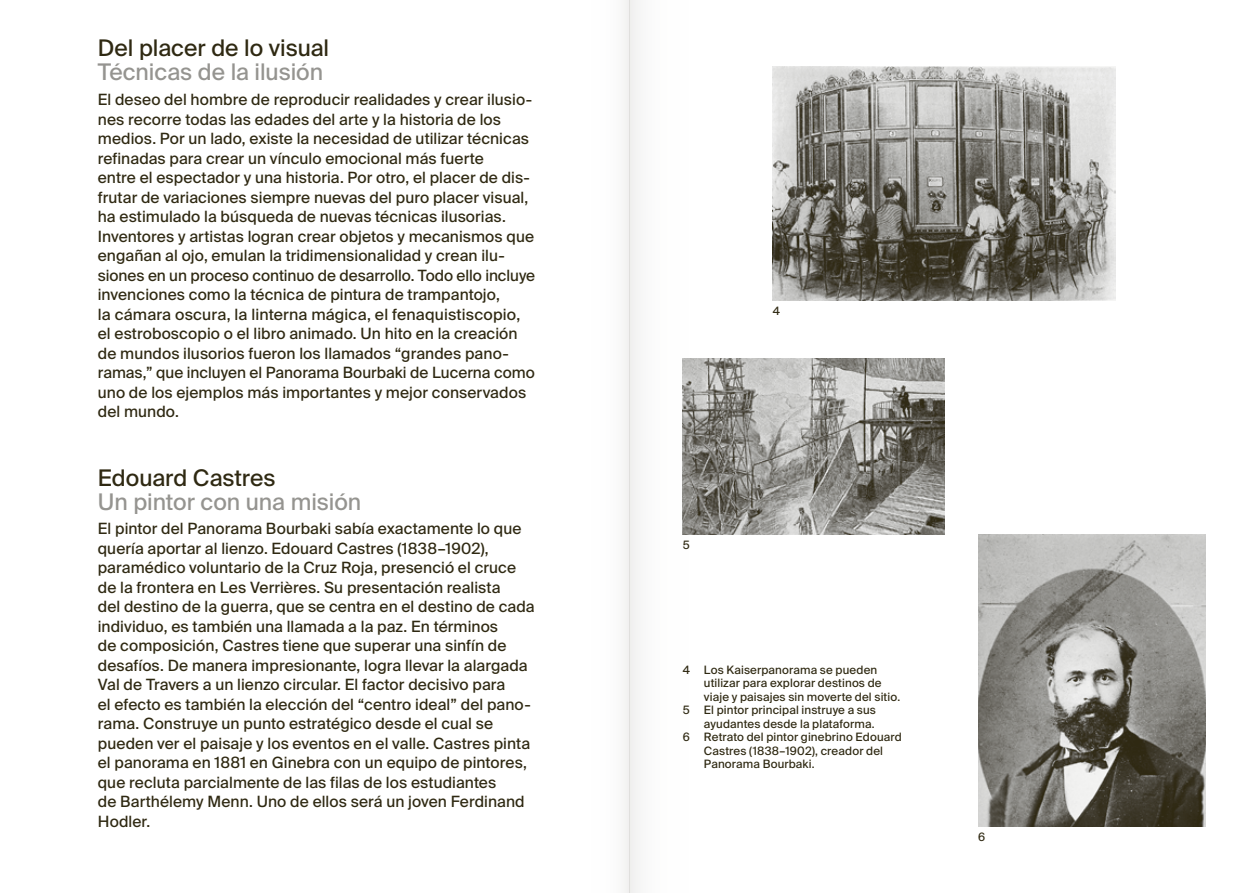
<style>
.page{position:relative;width:1259px;height:893px;background:#fff}
.page>*{position:absolute;margin:0;border:0;box-sizing:border-box;transform-origin:0 0}
.t1{font:22.8px "Suisse Intl";color:#959490}
.t2{font:22.8px "Suisse Intl";color:#2f2912}
.t3{font:15.6px/19.5px "Suisse Intl";letter-spacing:.005em;color:#2f2912}
.t4{font:11.55px "Suisse Intl";letter-spacing:.015em;color:#2f2912}
</style>
<div class="page">
<img style="left:773px;top:66px;width:342px;height:234px">
<img style="left:978px;top:534px;width:227px;height:293px">
<img style="left:710px;top:359px;width:234px;height:175px">
<svg style="left:629px;top:0;width:81px;height:893px"></svg>
<h1 class="t2" style="left:98px;top:35px;width:233px">Del placer de lo visual</h1>
<h1 class="t1" style="left:98px;top:59px;width:227px">Técnicas de la ilusión</h1>
<p class="t3" style="left:98px;top:90px;width:439px">El deseo del hombre de reproducir realidades y crear ilusio&shy;nes recorre todas las edades del arte y la historia de los medios. Por un lado, existe la necesidad de utilizar técnicas refinadas para crear un vínculo emocional más fuerte<br>entre el espectador y una historia. Por otro, el placer de dis&shy;frutar de variaciones siempre nuevas del puro placer visual, ha estimulado la búsqueda de nuevas técnicas ilusorias.<br>Inventores y artistas logran crear objetos y mecanismos que engañan al ojo, emulan la tridimensionalidad y crean ilu&shy;siones en un proceso continuo de desarrollo. Todo ello incluye invenciones como la técnica de pintura de trampantojo,<br>la cámara oscura, la linterna mágica, el fenaquistiscopio, el estroboscopio o el libro animado. Un hito en la creación de mundos ilusorios fueron los llamados “grandes pano&shy;ramas,” que incluyen el Panorama Bourbaki de Lucerna como uno de los ejemplos más importantes y mejor conservados del mundo.</p>
<h1 class="t2" style="left:98px;top:464px;width:179px">Edouard Castres</h1>
<h1 class="t1" style="left:98px;top:488px;width:265px">Un pintor con una misión</h1>
<p class="t3" style="left:98px;top:519px;width:438px">El pintor del Panorama Bourbaki sabía exactamente lo que quería aportar al lienzo. Edouard Castres (1838–1902), paramédico voluntario de la Cruz Roja, presenció el cruce de la frontera en Les Verrières. Su presentación realista<br>del destino de la guerra, que se centra en el destino de cada individuo, es también una llamada a la paz. En términos<br>de composición, Castres tiene que superar una sinfín de desafíos. De manera impresionante, logra llevar la alargada Val de Travers a un lienzo circular. El factor decisivo para<br>el efecto es también la elección del “centro ideal” del pano&shy;rama. Construye un punto estratégico desde el cual se pueden ver el paisaje y los eventos en el valle. Castres pinta el panorama en 1881 en Ginebra con un equipo de pintores, que recluta parcialmente de las filas de los estudiantes<br>de Barthélemy Menn. Uno de ellos será un joven Ferdinand Hodler.</p>
<p class="t4" style="left:773px;top:304px;width:9px">4</p>
<p class="t4" style="left:682px;top:538px;width:8px">5</p>
<p class="t4" style="left:682px;top:663px;width:196px">4 Los Kaiserpanorama se pueden</p>
<p class="t4" style="left:704px;top:676px;width:179px">utilizar para explorar destinos de</p>
<p class="t4" style="left:704px;top:690px;width:198px">viaje y paisajes sin moverte del sitio.</p>
<p class="t4" style="left:682px;top:703px;width:195px">5 El pintor principal instruye a sus</p>
<p class="t4" style="left:704px;top:717px;width:172px">ayudantes desde la plataforma.</p>
<p class="t4" style="left:682px;top:730px;width:221px">6 Retrato del pintor ginebrino Edouard</p>
<p class="t4" style="left:704px;top:744px;width:181px">Castres (1838–1902), creador del</p>
<p class="t4" style="left:704px;top:757px;width:112px">Panorama Bourbaki.</p>
<p class="t4" style="left:978px;top:830px;width:9px">6</p>
</div>
